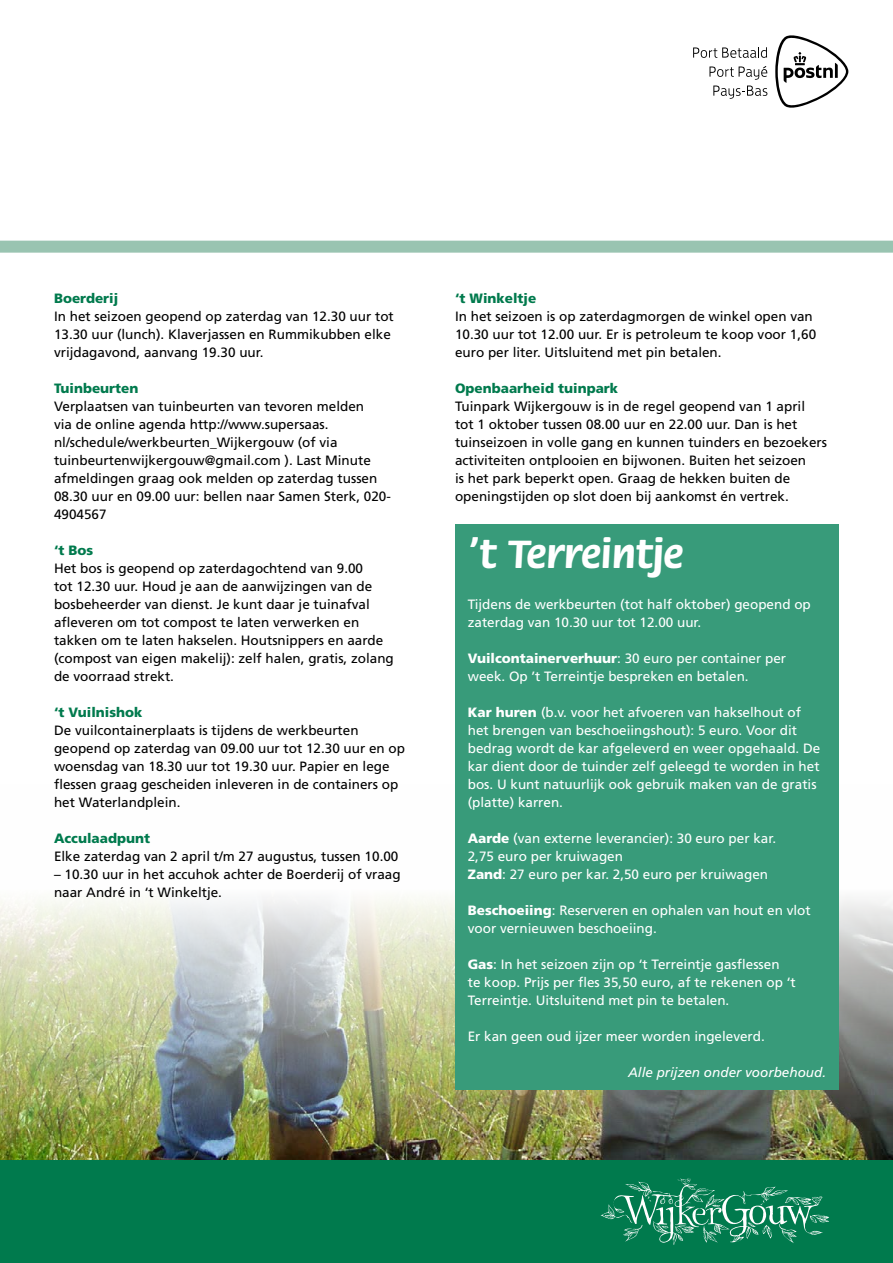
<style>
.page{position:relative;width:893px;height:1263px;background:#fff}
.page>*{position:absolute;margin:0;border:0;box-sizing:border-box;transform-origin:0 0}
.t1{font:700 42px "Flora";color:#fff}
.t2{font:13.5px/18px "Frutiger";color:#000}
.t3{font:13.5px/18px "Frutiger";color:#fff}
.t4{font:900 13.5px "Frutiger";color:#007a4d}
.t5{font:italic 13.5px "Frutiger";color:#fff}
.s1{font-weight:900}
</style>
<div class="page">
<div style="left:0;top:241px;width:893px;height:12px;background:#99c4b1"></div>
<img style="left:0;top:899px;width:893px;height:262px">
<div style="left:0;top:1161px;width:893px;height:102px;background:#007a4d"></div>
<svg style="left:601px;top:1178px;width:228px;height:67px"></svg>
<div style="left:455px;top:524px;width:384px;height:566px;background:#389b7a"></div>
<svg style="left:775px;top:35px;width:73px;height:73px"></svg>
<svg style="left:693px;top:47px;width:74px;height:11px"></svg>
<svg style="left:709px;top:66px;width:58px;height:14px"></svg>
<svg style="left:713px;top:86px;width:54px;height:13px"></svg>
<p class="t4" style="left:54px;top:290px;width:66px">Boerderij</p>
<p class="t2" style="left:54px;top:307px;width:341px">In het seizoen geopend op zaterdag van 12.30 uur tot<br>13.30 uur (lunch). Klaverjassen en Rummikubben elke vrijdagavond, aanvang 19.30 uur.</p>
<p class="t4" style="left:54px;top:380px;width:86px">Tuinbeurten</p>
<p class="t2" style="left:54px;top:397px;width:338px">Verplaatsen van tuinbeurten van tevoren melden<br>via de online agenda http://www.supersaas. nl/schedule/werkbeurten_Wijkergouw (of via tuinbeurtenwijkergouw@gmail.com ). Last Minute afmeldingen graag ook melden op zaterdag tussen 08.30 uur en 09.00 uur: bellen naar Samen Sterk, 020- 4904567</p>
<p class="t4" style="left:54px;top:542px;width:41px">‘t Bos</p>
<p class="t2" style="left:54px;top:559px;width:341px">Het bos is geopend op zaterdagochtend van 9.00<br>tot 12.30 uur. Houd je aan de aanwijzingen van de bosbeheerder van dienst. Je kunt daar je tuinafval afleveren om tot compost te laten verwerken en takken om te laten hakselen. Houtsnippers en aarde (compost van eigen makelij): zelf halen, gratis, zolang de voorraad strekt.</p>
<p class="t4" style="left:54px;top:704px;width:90px">‘t Vuilnishok</p>
<p class="t2" style="left:54px;top:721px;width:353px">De vuilcontainerplaats is tijdens de werkbeurten geopend op zaterdag van 09.00 uur tot 12.30 uur en op woensdag van 18.30 uur tot 19.30 uur. Papier en lege flessen graag gescheiden inleveren in de containers op het Waterlandplein.</p>
<p class="t4" style="left:54px;top:830px;width:98px">Acculaadpunt</p>
<p class="t2" style="left:54px;top:847px;width:346px">Elke zaterdag van 2 april t/m 27 augustus, tussen 10.00</p>
<p class="t2" style="left:54px;top:865px;width:348px">– 10.30 uur in het accuhok achter de Boerderij of vraag naar André in ‘t Winkeltje.</p>
<p class="t4" style="left:455px;top:290px;width:83px">‘t Winkeltje</p>
<p class="t2" style="left:455px;top:307px;width:363px">In het seizoen is op zaterdagmorgen de winkel open van<br>10.30 uur tot 12.00 uur. Er is petroleum te koop voor 1,60 euro per liter. Uitsluitend met pin betalen.</p>
<p class="t4" style="left:455px;top:380px;width:165px">Openbaarheid tuinpark</p>
<p class="t2" style="left:455px;top:397px;width:374px">Tuinpark Wijkergouw is in de regel geopend van 1 april tot 1 oktober tussen 08.00 uur en 22.00 uur. Dan is het tuinseizoen in volle gang en kunnen tuinders en bezoekers activiteiten ontplooien en bijwonen. Buiten het seizoen<br>is het park beperkt open. Graag de hekken buiten de openingstijden op slot doen bij aankomst én vertrek.</p>
<h1 class="t1" style="left:468px;top:532px;width:217px">’t Terreintje</h1>
<p class="t3" style="left:468px;top:595px;width:345px">Tijdens de werkbeurten (tot half oktober) geopend op zaterdag van 10.30 uur tot 12.00 uur.</p>
<p class="t3" style="left:468px;top:649px;width:320px"><span class="s1">Vuilcontainerverhuur</span>: 30 euro per container per week. Op ’t Terreintje bespreken en betalen.</p>
<p class="t3" style="left:468px;top:703px;width:354px"><span class="s1">Kar huren</span> (b.v. voor het afvoeren van hakselhout of het brengen van beschoeiingshout): 5 euro. Voor dit bedrag wordt de kar afgeleverd en weer opgehaald. De kar dient door de tuinder zelf geleegd te worden in het bos. U kunt natuurlijk ook gebruik maken van de gratis (platte) karren.</p>
<p class="t3" style="left:468px;top:829px;width:310px"><span class="s1">Aarde</span> (van externe leverancier): 30 euro per kar.<br>2,75 euro per kruiwagen<br><span class="s1">Zand</span>: 27 euro per kar. 2,50 euro per kruiwagen</p>
<p class="t3" style="left:468px;top:901px;width:344px"><span class="s1">Beschoeiing</span>: Reserveren en ophalen van hout en vlot voor vernieuwen beschoeiing.</p>
<p class="t3" style="left:468px;top:955px;width:329px"><span class="s1">Gas</span>: In het seizoen zijn op ‘t Terreintje gasflessen te koop. Prijs per fles 35,50 euro, af te rekenen op ‘t<br>Terreintje. Uitsluitend met pin te betalen.</p>
<p class="t3" style="left:468px;top:1027px;width:299px">Er kan geen oud ijzer meer worden ingeleverd.</p>
<p class="t5" style="left:628px;top:1064px;width:200px">Alle prijzen onder voorbehoud.</p>
</div>
